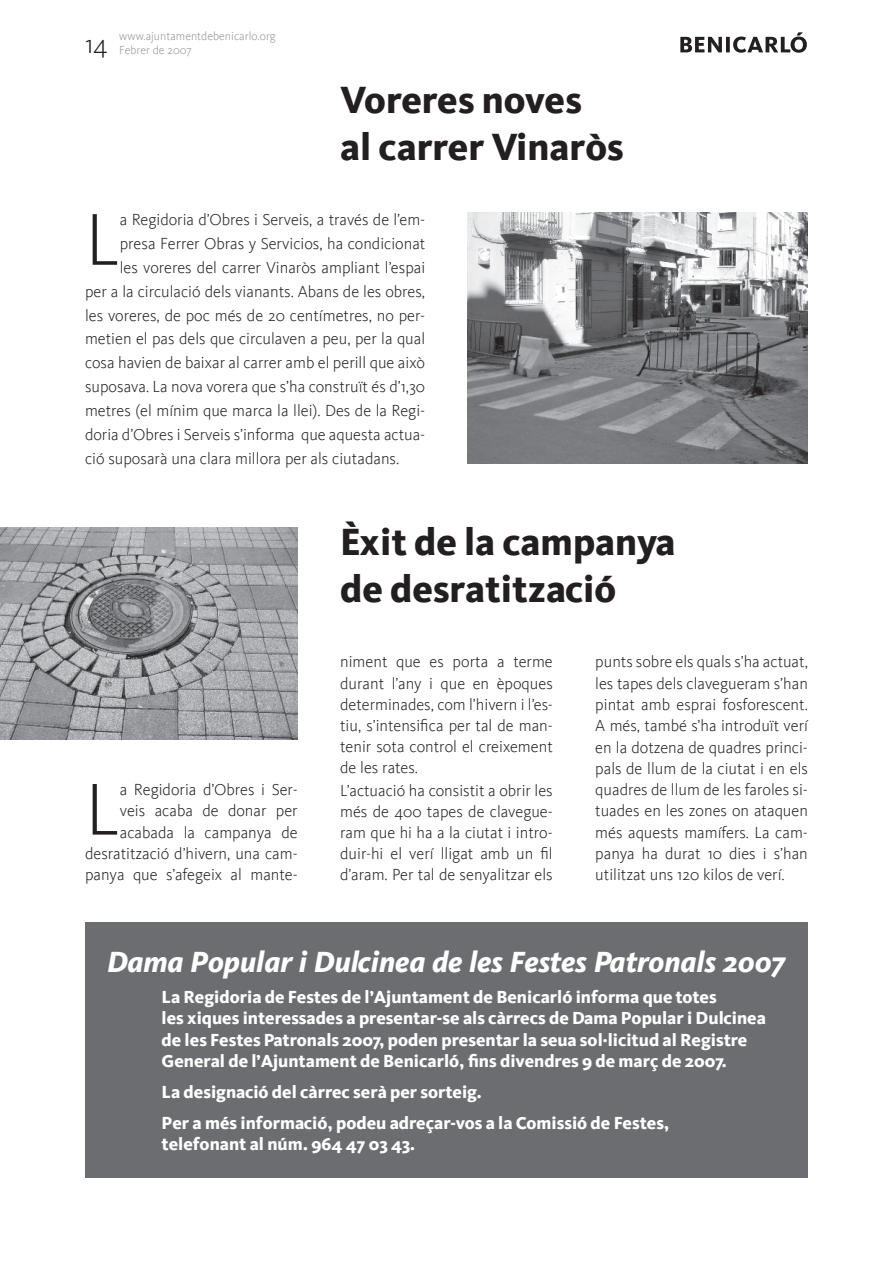
<style>
.page{position:relative;width:893px;height:1263px;background:#fff}
.page>*{position:absolute;margin:0;border:0;box-sizing:border-box;transform-origin:0 0}
.t1{font:300 75.9px "Kievit";color:#231f20}
.t2{font:800 39px/46.8px "Kievit";color:#231f20}
.t3{font:italic 800 30px "Kievit";color:#fff}
.t4{font:300 27px "Kievit";color:#231f20}
.t5{font:800 18px/21.6px "Kievit";color:#fff}
.t6{font:300 16.5px/21.3px "Kievit";color:#231f20;text-align:justify}
.t7{font:300 12px "Kievit";color:#939598}
</style>
<div class="page">
<svg style="left:680px;top:32px;width:127px;height:21px"></svg>
<div style="left:85px;top:923px;width:723px;height:255px;background:#6c6d70"></div>
<img style="left:468px;top:213px;width:340px;height:250px">
<img style="left:0;top:527px;width:298px;height:213px">
<p class="t7" style="left:119px;top:29px;width:158px">www.ajuntamentdebenicarlo.org</p>
<h3 class="t4" style="left:85px;top:29px;width:24px">14</h3>
<p class="t7" style="left:119px;top:44px;width:74px">Febrer de 2007</p>
<h2 class="t2" style="left:340px;top:76px;width:285px">Voreres noves<br>al carrer Vinaròs</h2>
<h1 class="t1" style="left:85px;top:197px;width:36px">L</h1>
<p class="t6" style="left:120px;top:209px;width:307px">a Regidoria d’Obres i Serveis, a través de l’em-</p>
<p class="t6" style="left:120px;top:233px;width:307px">presa Ferrer Obras y Servicios, ha condicionat</p>
<p class="t6" style="left:120px;top:257px;width:307px">les voreres del carrer Vinaròs ampliant l’espai</p>
<p class="t6" style="left:85px;top:281px;width:342px">per a la circulació dels vianants. Abans de les obres,</p>
<p class="t6" style="left:85px;top:305px;width:342px">les voreres, de poc més de 20 centímetres, no per-</p>
<p class="t6" style="left:85px;top:328px;width:342px">metien el pas dels que circulaven a peu, per la qual</p>
<p class="t6" style="left:85px;top:352px;width:342px">cosa havien de baixar al carrer amb el perill que això</p>
<p class="t6" style="left:85px;top:376px;width:342px">suposava. La nova vorera que s’ha construït és d’1,30</p>
<p class="t6" style="left:85px;top:400px;width:342px">metres (el mínim que marca la llei). Des de la Regi-</p>
<p class="t6" style="left:85px;top:424px;width:342px">doria d’Obres i Serveis s’informa que aquesta actua-</p>
<p class="t6" style="left:85px;top:448px;width:316px">ció suposarà una clara millora per als ciutadans.</p>
<p class="t6" style="left:85px;top:779px;width:214px;text-align:right">a Regidoria d’Obres i Ser-<br>veis acaba de donar per acabada la campanya de desratització d’hivern, una cam&shy;panya que s’afegeix al mante-</p>
<h1 class="t1" style="left:85px;top:767px;width:36px">L</h1>
<h2 class="t2" style="left:340px;top:519px;width:337px">Èxit de la campanya de desratització</h2>
<p class="t6" style="left:340px;top:652px;width:214px">niment que es porta a terme durant l’any i que en èpoques determinades, com l’hivern i l’es&shy;tiu, s’intensifica per tal de man&shy;tenir sota control el creixement de les rates.</p>
<p class="t6" style="left:340px;top:780px;width:214px">L’actuació ha consistit a obrir les més de 400 tapes de clavegue&shy;ram que hi ha a la ciutat i intro&shy;duir-hi el verí lligat amb un fil d’aram. Per tal de senyalitzar els</p>
<p class="t6" style="left:595px;top:651px;width:214px">punts sobre els quals s’ha actuat, les tapes dels clavegueram s’han pintat amb esprai fosforescent.<br>A més, també s’ha introduït verí en la dotzena de quadres princi&shy;pals de llum de la ciutat i en els quadres de llum de les faroles si&shy;tuades en les zones on ataquen més aquests mamífers. La cam&shy;panya ha durat 10 dies i s’han utilitzat uns 120 kilos de verí.</p>
<h3 class="t3" style="left:107px;top:944px;width:680px">Dama Popular i Dulcinea de les Festes Patronals 2007</h3>
<p class="t5" style="left:162px;top:986px;width:606px">La Regidoria de Festes de l’Ajuntament de Benicarló informa que totes<br>les xiques interessades a presentar-se als càrrecs de Dama Popular i Dulcinea de les Festes Patronals 2007, poden presentar la seua sol·licitud al Registre General de l’Ajuntament de Benicarló, fins divendres 9 de març de 2007.</p>
<p class="t5" style="left:162px;top:1077px;width:509px;line-height:30.6px">La designació del càrrec serà per sorteig.<br>Per a més informació, podeu adreçar-vos a la Comissió de Festes,</p>
<p class="t5" style="left:162px;top:1133px;width:255px">telefonant al núm. 964 47 03 43.</p>
</div>
